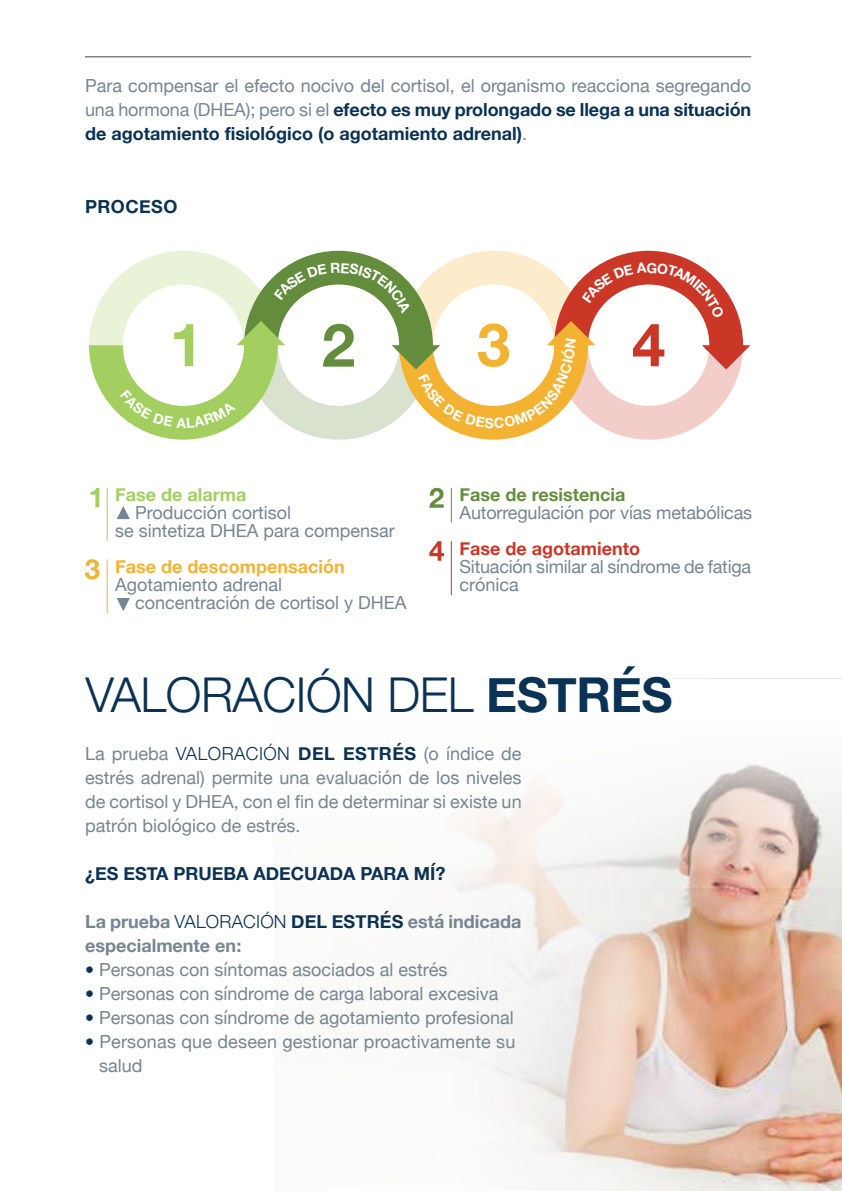
<style>
.page{position:relative;width:842px;height:1191px;background:#fff}
.page>*{position:absolute;margin:0;border:0;box-sizing:border-box;transform-origin:0 0}
.t1{font:300 48px "Helvetica Neue";letter-spacing:-.01em;color:#0a3254}
.t2{font:18px/24px "Helvetica Neue";color:#758592}
.t3{font:700 18px/24px "Helvetica Neue";color:#758592}
.t4{font:700 18px "Helvetica Neue";color:#0a3254}
.t5{font:700 18px "Helvetica Neue";color:#f4b233}
.t6{font:700 18px "Helvetica Neue";color:#638d3d}
.t7{font:700 18px "Helvetica Neue";color:#ca3727}
.t8{font:700 18px "Helvetica Neue";color:#a2cf5f}
.t9{font:700 18px "Helvetica Neue";letter-spacing:.025em;color:#0a3254}
.s1{font-weight:700;color:#0a3254}
.s2{font-weight:700}
.s3{font-weight:300;color:#0a3254}
.s4{color:#0a3254}
</style>
<div class="page">
<img style="left:443px;top:887px;width:399px;height:304px">
<svg style="left:449px;top:764px;width:393px;height:123px;fill:#f5f2f0"></svg>
<hr style="left:85px;top:56px;width:666px;height:1px;background:#808285">
<svg style="left:90px;top:488px;width:9px;height:19px"></svg>
<svg style="left:85px;top:559px;width:15px;height:20px"></svg>
<hr style="left:107px;top:488px;width:1px;height:53px;background:#a2cf5f">
<hr style="left:107px;top:559px;width:1px;height:54px;background:#f4b233">
<svg style="left:117px;top:506px;width:13px;height:13px"></svg>
<svg style="left:117px;top:598px;width:13px;height:13px"></svg>
<svg style="left:429px;top:488px;width:15px;height:20px"></svg>
<svg style="left:429px;top:541px;width:15px;height:20px"></svg>
<hr style="left:451px;top:488px;width:1px;height:34px;background:#638d3d">
<hr style="left:451px;top:541px;width:1px;height:54px;background:#ca3727">
<svg style="left:89px;top:251px;width:661px;height:189px"></svg>
<p class="t2" style="left:85px;top:75px;width:668px;text-align:justify">Para compensar el efecto nocivo del cortisol, el organismo reacciona segregando una hormona (DHEA); pero si el <span class="s1">efecto es muy prolongado se llega a una situación de agotamiento fisiológico (o agotamiento adrenal)</span>.</p>
<p class="t9" style="left:85px;top:192px;width:94px">PROCESO</p>
<p class="t8" style="left:115px;top:480px;width:133px">Fase de alarma</p>
<p class="t2" style="left:115px;top:504px;width:281px;line-height:18px;text-indent:20px">Producción cortisol<br>se sintetiza DHEA para compensar</p>
<p class="t5" style="left:115px;top:552px;width:231px">Fase de descompensación</p>
<p class="t2" style="left:135px;top:576px;width:273px;line-height:18px;text-indent:-20px">Agotamiento adrenal<br>concentración de cortisol y DHEA</p>
<p class="t6" style="left:459px;top:480px;width:167px">Fase de resistencia</p>
<p class="t2" style="left:459px;top:501px;width:294px">Autorregulación por vías metabólicas</p>
<p class="t7" style="left:459px;top:534px;width:182px">Fase de agotamiento</p>
<p class="t2" style="left:459px;top:558px;width:293px;line-height:18px">Situación similar al síndrome de fatiga crónica</p>
<h1 class="t1" style="left:85px;top:656px;width:589px">VALORACIÓN DEL <span class="s2">ESTRÉS</span></h1>
<p class="t2" style="left:85px;top:742px;width:438px;text-align:justify">La prueba <span class="s3">VALORACIÓN</span> <span class="s1">DEL ESTRÉS</span> (o índice de estrés adrenal) permite una evaluación de los niveles de cortisol y DHEA, con el fin de determinar si existe un patrón biológico de estrés.</p>
<p class="t4" style="left:85px;top:859px;width:362px">¿ES ESTA PRUEBA ADECUADA PARA MÍ?</p>
<p class="t3" style="left:85px;top:909px;width:438px">La prueba <span class="s3">VALORACIÓN</span> <span class="s4">DEL ESTRÉS</span> está indicada especialmente en:</p>
<p class="t2" style="left:99px;top:958px;width:418px">Personas con síntomas asociados al estrés Personas con síndrome de carga laboral excesiva Personas con síndrome de agotamiento profesional Personas que deseen gestionar proactivamente su salud</p>
</div>
